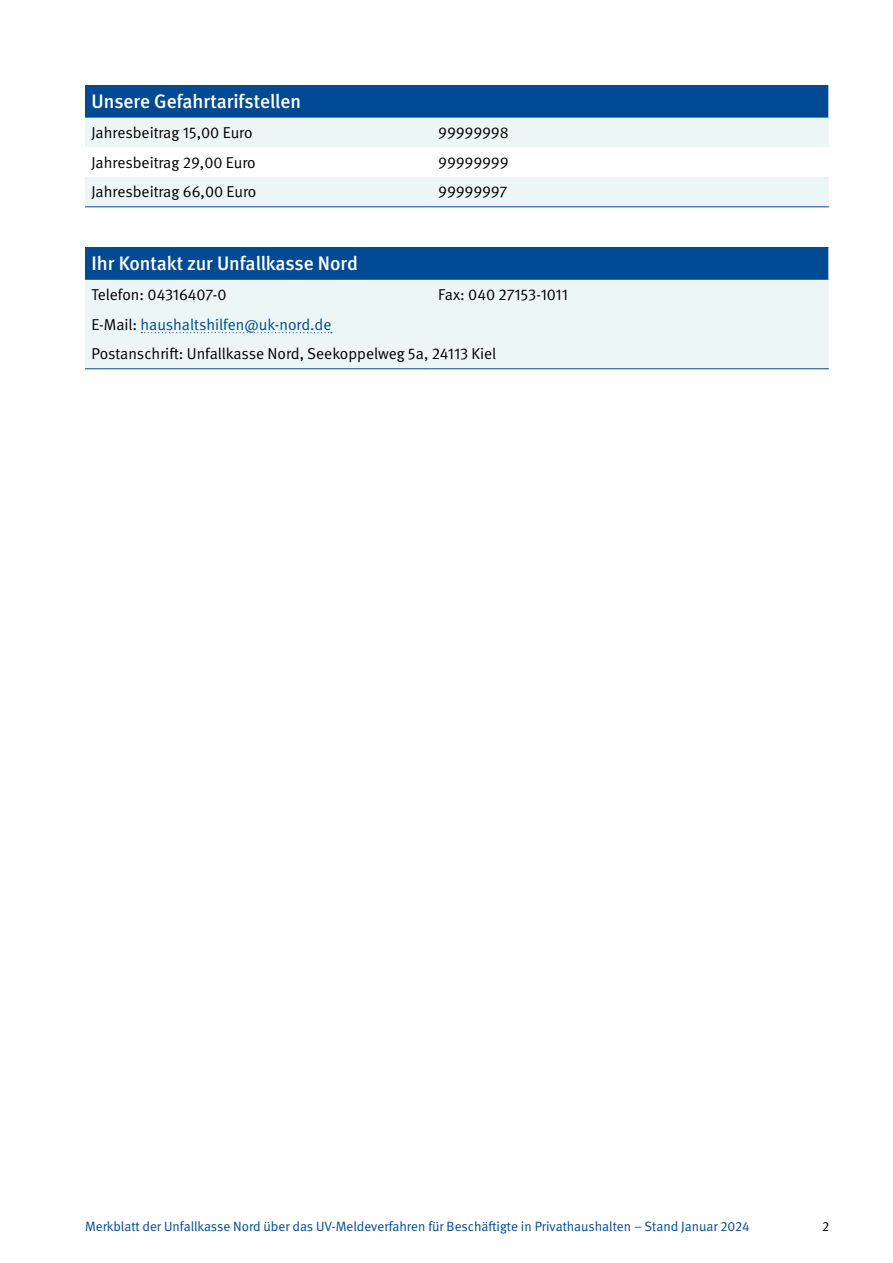
<style>
.page{position:relative;width:893px;height:1263px;background:#fff}
.page>*{position:absolute;margin:0;border:0;box-sizing:border-box;transform-origin:0 0}
.Tab_kopf_groß{font:500 19.5px "DGUV Meta";color:#fff}
.fließ{font:15.75px "DGUV Meta";letter-spacing:-.005em;color:#000}
.fließ-2{font:15.75px "DGUV Meta";color:#004993}
.t1{font:13.5px "DGUV Meta";color:#004993}
.t2{font:13.5px "DGUV Meta";color:#000}
.s1{color:#000}
</style>
<div class="page">
<div style="left:85px;top:85px;width:744px;height:33px;background:#004993"></div>
<svg style="left:85px;top:118px;width:744px;height:88px;fill:#ebf6f5"></svg>
<hr style="left:828px;top:85px;width:1px;height:33px;background:#fff">
<hr style="left:85px;top:206px;width:347px;height:1px;background:#004993">
<hr style="left:432px;top:206px;width:397px;height:1px;background:#004993">
<div style="left:85px;top:247px;width:744px;height:33px;background:#004993"></div>
<div style="left:85px;top:280px;width:744px;height:88px;background:#ebf6f5"></div>
<hr style="left:828px;top:247px;width:1px;height:33px;background:#fff">
<hr style="left:85px;top:368px;width:347px;height:1px;background:#004993">
<hr style="left:432px;top:368px;width:397px;height:1px;background:#004993">
<svg style="left:141px;top:332px;width:191px;height:1px"></svg>
<h2 class="Tab_kopf_groß" style="left:91px;top:90px;width:211px">Unsere Gefahrtarifstellen</h2>
<p class="fließ" style="left:91px;top:123px;width:163px">Jahresbeitrag 15,00 Euro</p>
<p class="fließ" style="left:438px;top:123px;width:72px">99999998</p>
<p class="fließ" style="left:91px;top:153px;width:166px">Jahresbeitrag 29,00 Euro</p>
<p class="fließ" style="left:438px;top:153px;width:72px">99999999</p>
<p class="fließ" style="left:91px;top:183px;width:166px">Jahresbeitrag 66,00 Euro</p>
<p class="fließ" style="left:438px;top:183px;width:71px">99999997</p>
<h2 class="Tab_kopf_groß" style="left:91px;top:252px;width:268px">Ihr Kontakt zur Unfallkasse Nord</h2>
<p class="fließ" style="left:91px;top:286px;width:137px">Telefon: 04316407-0</p>
<p class="fließ-2" style="left:91px;top:315px;width:242px"><span class="s1">E-Mail:</span> haushaltshilfen@uk-nord.de</p>
<p class="fließ" style="left:438px;top:286px;width:131px">Fax: 040 27153-1011</p>
<p class="fließ" style="left:91px;top:345px;width:406px">Postanschrift: Unfallkasse Nord, Seekoppelweg 5a, 24113 Kiel</p>
<p class="t1" style="left:85px;top:1218px;width:666px">Merkblatt der Unfallkasse Nord über das UV-Meldeverfahren für Beschäftigte in Privathaushalten – Stand Januar 2024</p>
<p class="t2" style="left:822px;top:1218px;width:9px">2</p>
</div>
